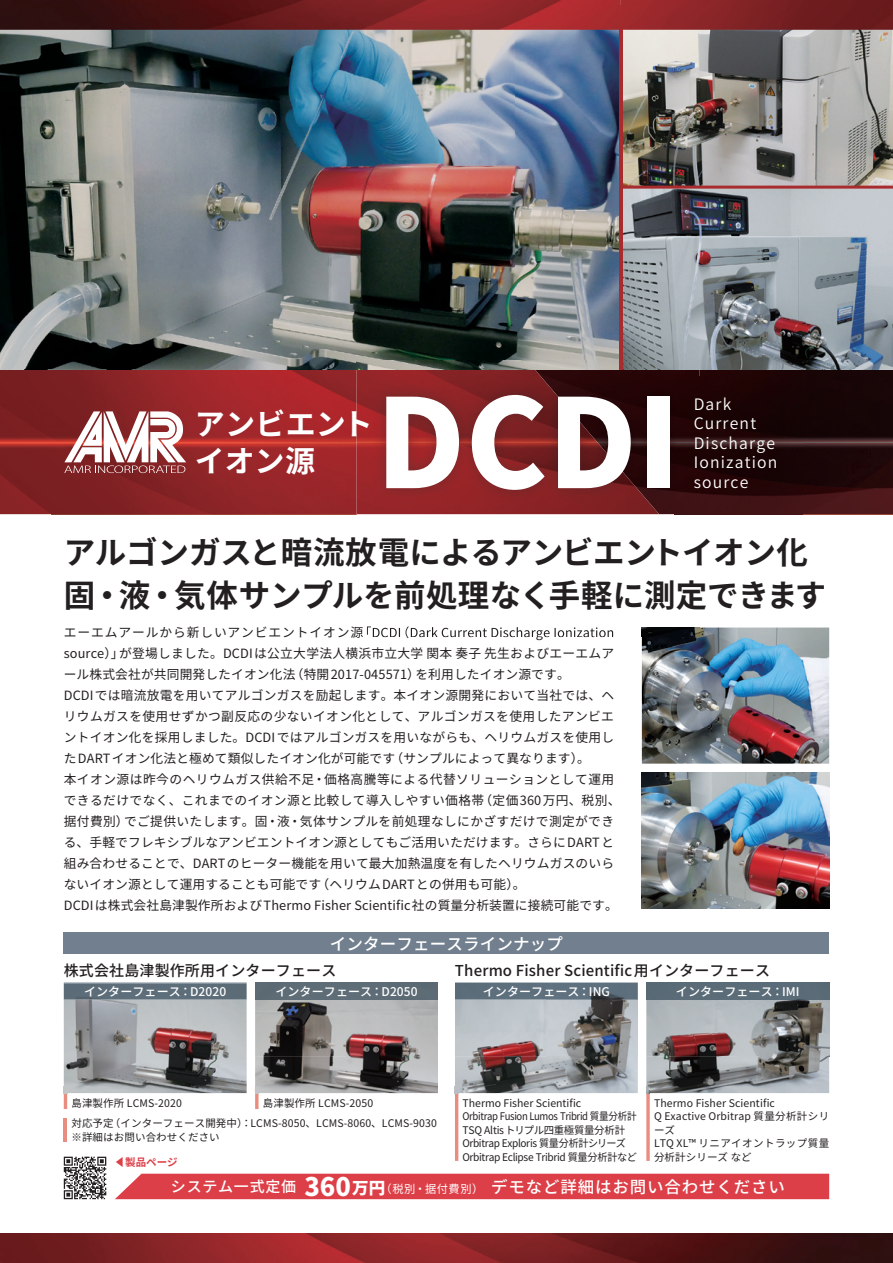
<style>
.page{position:relative;width:893px;height:1263px;background:#fff}
.page>*{position:absolute;margin:0;border:0;box-sizing:border-box;transform-origin:0 0}
.t1{font:900 123px "Noto Sans CJ Kjp";color:#fff}
.t2{font:700 31.5px/43.5px "Noto Sans CJ Kjp";letter-spacing:-.01em;color:#231f20}
.t3{font:700 30px/37.5px "Noto Sans CJ Kjp";letter-spacing:.005em;color:#fff}
.t4{font:500 16.5px "Noto Sans CJ Kjp";letter-spacing:.05em;color:#fff}
.t5{font:500 16.5px "Noto Sans CJ Kjp";letter-spacing:.01em;color:#fff}
.t6{font:600 15.75px/19.5px "Noto Sans CJ Kjp";letter-spacing:.075em;color:#fff}
.t7{font:500 15px "Noto Sans CJ Kjp";letter-spacing:.01em;color:#231f20}
.t8{font:12.75px/21px "Noto Sans CJ Kjp";letter-spacing:.02em;color:#231f20}
.t9{font:500 12px "Noto Sans CJ Kjp";letter-spacing:.01em;color:#fff}
.t10{font:10.5px/13.5px "Noto Sans CJ Kjp";letter-spacing:.01em;color:#231f20}
.t11{font:10.5px/13.5px "Noto Sans CJ Kjp";letter-spacing:-.03em;color:#231f20}
.t12{font:700 10.5px "Noto Sans CJ Kjp";color:#dd3f48}
.s1{font-size:15px}
.s2{font-weight:900;font-size:25.5px}
.s3{font-weight:900}
.s4{font-weight:400;font-size:11.25px}
.s5{font-family:"Koz Go Pro"}
</style>
<div class="page">
<img style="left:52px;top:514px;width:305px;height:1px">
<img style="left:802px;top:514px;width:91px;height:1px">
<img style="left:659px;top:370px;width:234px;height:144px">
<img style="left:0;top:370px;width:535px;height:144px">
<div style="left:115px;top:1174px;width:714px;height:25px;background:#dd3f48"></div>
<hr style="left:64px;top:1118px;width:3px;height:23px;background:#e98d81">
<div style="left:64px;top:933px;width:765px;height:21px;background:#717f8e"></div>
<img style="left:0;top:30px;width:516px;height:339px">
<img style="left:516px;top:30px;width:103px;height:331px">
<img style="left:0;top:369px;width:357px;height:1px">
<img style="left:357px;top:514px;width:317px;height:122px">
<img style="left:535px;top:370px;width:124px;height:144px">
<img style="left:357px;top:361px;width:262px;height:8px">
<img style="left:357px;top:369px;width:262px;height:1px">
<img style="left:357px;top:626px;width:257px;height:10px">
<img style="left:674px;top:377px;width:128px;height:138px">
<svg style="left:674px;top:514px;width:25px;height:1px"></svg>
<img style="left:64px;top:999px;width:183px;height:94px">
<svg style="left:64px;top:1086px;width:3px;height:23px"></svg>
<svg style="left:64px;top:982px;width:183px;height:1px"></svg>
<img style="left:64px;top:983px;width:183px;height:16px">
<img style="left:255px;top:999px;width:91px;height:57px">
<img style="left:346px;top:999px;width:92px;height:57px">
<img style="left:255px;top:1056px;width:183px;height:37px">
<svg style="left:255px;top:1086px;width:4px;height:23px"></svg>
<div style="left:255px;top:982px;width:183px;height:17px;background:#5d6c76"></div>
<img style="left:646px;top:999px;width:92px;height:57px">
<img style="left:738px;top:999px;width:91px;height:57px">
<img style="left:646px;top:1056px;width:183px;height:37px">
<svg style="left:646px;top:1086px;width:4px;height:75px"></svg>
<div style="left:646px;top:982px;width:183px;height:17px;background:#5a6c78"></div>
<img style="left:455px;top:999px;width:91px;height:57px">
<img style="left:546px;top:999px;width:92px;height:57px">
<img style="left:455px;top:1056px;width:183px;height:37px">
<svg style="left:455px;top:1086px;width:3px;height:75px"></svg>
<img style="left:455px;top:982px;width:183px;height:17px">
<img style="left:622px;top:30px;width:271px;height:339px">
<img style="left:699px;top:369px;width:194px;height:1px">
<img style="left:622px;top:361px;width:77px;height:8px">
<img style="left:622px;top:369px;width:77px;height:1px">
<svg style="left:64px;top:411px;width:122px;height:62px"></svg>
<img style="left:642px;top:627px;width:187px;height:137px">
<img style="left:642px;top:627px;width:57px;height:9px">
<img style="left:642px;top:772px;width:187px;height:136px">
<img style="left:0;top:1233px;width:893px;height:30px">
<svg style="left:64px;top:1157px;width:42px;height:42px"></svg>
<hr style="left:619px;top:5px;width:3px;height:365px;background:#a82b2e">
<hr style="left:621px;top:186px;width:272px;height:3px;background:#a82b2e">
<img style="left:0;top:0;width:893px;height:30px">
<img style="left:619px;top:5px;width:3px;height:25px">
<h3 class="t3" style="left:195px;top:406px;width:180px">アンビエントイオン源</h3>
<h1 class="t1" style="left:376px;top:374px;width:306px">DCDI</h1>
<p class="t6" style="left:694px;top:395px;width:85px">Dark<br>Current<br>Discharge<br>Ionization source</p>
<h2 class="t2" style="left:64px;top:531px;width:764px">アルゴンガスと暗流放電によるアンビエントイオン化固・液・気体サンプルを前処理なく手軽に測定できます</h2>
<p class="t8" style="left:64px;top:643px;width:558px">source）」が登場しました。DCDIは公立大学法人横浜市立大学 関本 奏子 先生およびエーエムアール株式会社が共同開発したイオン化法（特開2017-045571）を利用したイオン源です。<br>DCDIでは暗流放電を用いてアルゴンガスを励起します。本イオン源開発において当社では、ヘリウムガスを使用せずかつ副反応の少ないイオン化として、アルゴンガスを使用したアンビエントイオン化を採用しました。DCDIではアルゴンガスを用いながらも、ヘリウムガスを使用したDARTイオン化法と極めて類似したイオン化が可能です（サンプルによって異なります）。<br>本イオン源は昨今のヘリウムガス供給不足・価格高騰等による代替ソリューションとして運用できるだけでなく、これまでのイオン源と比較して導入しやすい価格帯（定価360万円、税別、据付費別）でご提供いたします。固・液・気体サンプルを前処理なしにかざすだけで測定ができる、手軽でフレキシブルなアンビエントイオン源としてもご活用いただけます。さらにDARTと組み合わせることで、DARTのヒーター機能を用いて最大加熱温度を有したヘリウムガスのいらないイオン源として運用することも可能です（ヘリウムDARTとの併用も可能）。<br>DCDIは株式会社島津製作所およびThermo Fisher Scientific社の質量分析装置に接続可能です。</p>
<p class="t5" style="left:330px;top:934px;width:235px">インターフェースラインナップ</p>
<p class="t7" style="left:64px;top:962px;width:274px">株式会社島津製作所用インターフェース</p>
<p class="t7" style="left:455px;top:962px;width:317px">Thermo Fisher Scientific用インターフェース</p>
<p class="t9" style="left:84px;top:984px;width:144px">インターフェース：D2020</p>
<p class="t9" style="left:275px;top:984px;width:144px">インターフェース：D2050</p>
<p class="t9" style="left:483px;top:984px;width:129px">インターフェース：ING</p>
<p class="t9" style="left:676px;top:984px;width:125px">インターフェース：IMI</p>
<p class="t10" style="left:263px;top:1096px;width:112px">島津製作所 LCMS-2050</p>
<p class="t11" style="left:462px;top:1096px;width:176px">Thermo Fisher Scientific<br>Orbitrap Fusion Lumos Tribrid 質量分析計<br>TSQ Altis トリプル四重極質量分析計<br>Orbitrap Exploris 質量分析計シリーズ<br>Orbitrap Eclipse Tribrid 質量分析計など</p>
<p class="t10" style="left:654px;top:1096px;width:177px">Thermo Fisher Scientific<br>Q Exactive Orbitrap 質量分析計シリーズ<br>LTQ XL™ リニアイオントラップ質量分析計シリーズ など</p>
<p class="t10" style="left:71px;top:1096px;width:112px">島津製作所 LCMS-2020</p>
<p class="t10" style="left:71px;top:1117px;width:367px">対応予定（インターフェース開発中）：LCMS-8050、LCMS-8060、LCMS-9030 ※詳細はお問い合わせください</p>
<p class="t4" style="left:171px;top:1177px;width:615px"><span class="s1">システム一式定価</span> <span class="s2">360</span><span class="s3">万円</span><span class="s4">（税別・据付費別）</span> デモなど詳細はお問い合わせください</p>
<p class="t12" style="left:115px;top:1156px;width:64px"><span class="s5">◀</span>製品ページ</p>
</div>
